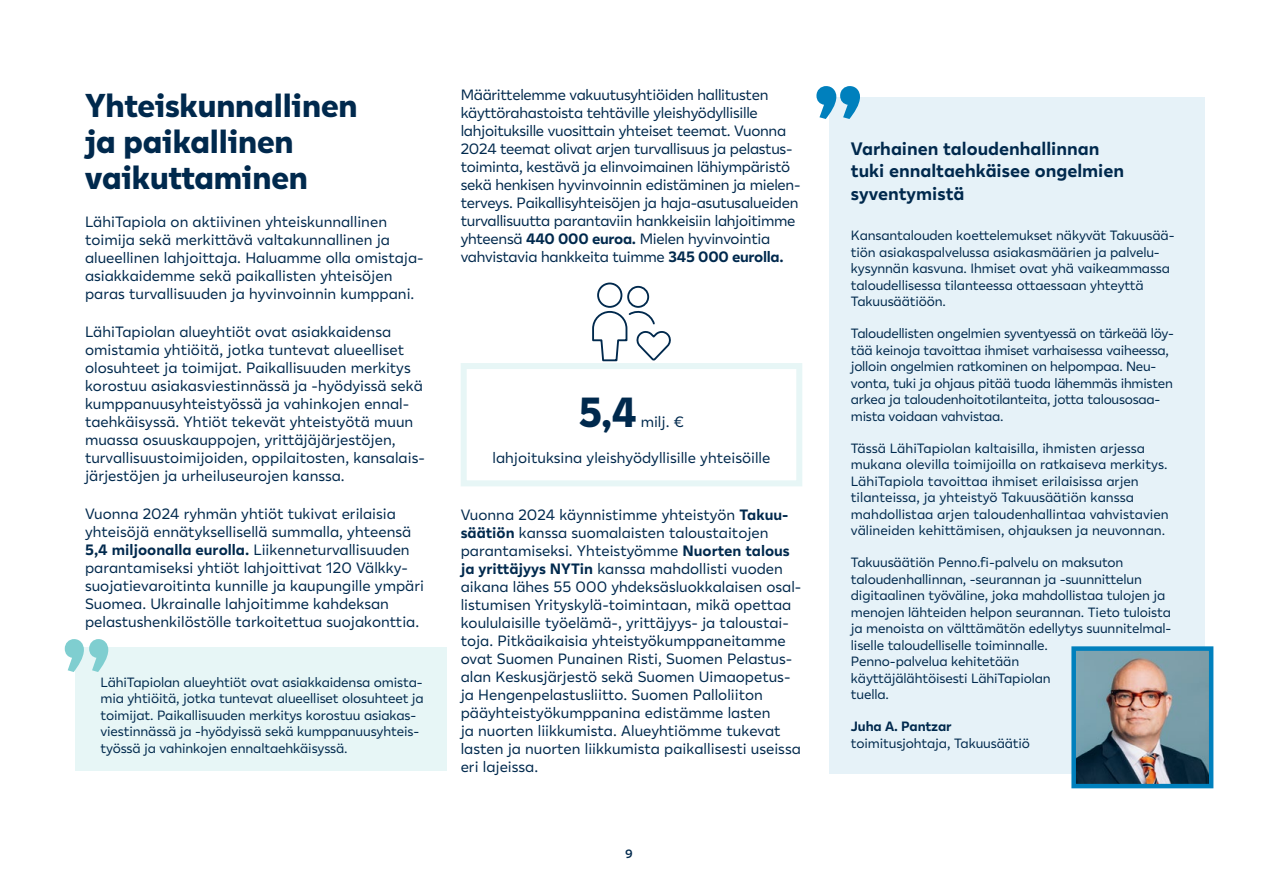
<style>
.page{position:relative;width:1263px;height:893px;background:#fff}
.page>*{position:absolute;margin:0;border:0;box-sizing:border-box;transform-origin:0 0}
.t1{font:800 42px "Lahi Tapiola Sans";color:#00294d}
.H3_ei_sislu{font:800 33px/36px "Lahi Tapiola Sans";letter-spacing:-.005em;color:#00294d}
.Kommentti_otsikko{font:700 18px/22.5px "Lahi Tapiola Sans";color:#00294d}
.Leipis_ei_sisennystä{font:15px/18px "Lahi Tapiola Sans";color:#00294d}
.Leipis_ei_sisennystä-2{font:15px/18px "Lahi Tapiola Sans";letter-spacing:-.02em;color:#00294d}
.Leipis_kommentti{font:13.5px/16.5px "Lahi Tapiola Sans";letter-spacing:-.01em;color:#00294d}
.t2{font:600 12px "Lahi Tapiola Sans";color:#00294d}
.s1{font-weight:700}
</style>
<div class="page">
<div style="left:75px;top:648px;width:372px;height:123px;background:#e7f6f6"></div>
<svg style="left:65px;top:639px;width:43px;height:33px"></svg>
<svg style="left:592px;top:282px;width:79px;height:80px"></svg>
<div style="left:461px;top:363px;width:341px;height:123px;border:6px solid #e7f6f6"></div>
<svg style="left:816px;top:86px;width:44px;height:33px"></svg>
<div style="left:828px;top:98px;width:376px;height:676px;background:#e6f2f8"></div>
<img style="left:1076px;top:651px;width:132px;height:132px">
<div style="left:1071px;top:646px;width:142px;height:142px;border:4px solid #0080bd"></div>
<h3 class="H3_ei_sislu" style="left:85px;top:84px;width:274px">Yhteiskunnallinen ja paikallinen vaikuttaminen</h3>
<p class="Leipis_ei_sisennystä" style="left:85px;top:212px;width:340px">LähiTapiola on aktiivinen yhteiskunnallinen toimija sekä merkittävä valtakunnallinen ja alueellinen lahjoittaja. Haluamme olla omistaja&shy;asiakkaidemme sekä paikallisten yhteisöjen paras turvallisuuden ja hyvinvoinnin kumppani.</p>
<p class="Leipis_ei_sisennystä" style="left:85px;top:322px;width:341px">LähiTapiolan alueyhtiöt ovat asiakkaidensa omistamia yhtiöitä, jotka tuntevat alueelliset olosuhteet ja toimijat. Paikallisuuden merkitys korostuu asiakasviestinnässä ja -hyödyissä sekä kumppanuusyhteistyössä ja vahinkojen ennal&shy;taehkäisyssä. Yhtiöt tekevät yhteistyötä muun muassa osuuskauppojen, yrittäjäjärjestöjen, turvallisuustoimijoiden, oppilaitosten, kansalais&shy;järjestöjen ja urheiluseurojen kanssa.</p>
<p class="Leipis_ei_sisennystä" style="left:85px;top:504px;width:340px">Vuonna 2024 ryhmän yhtiöt tukivat erilaisia yhteisöjä ennätyksellisellä summalla, yhteensä <span class="s1">5,4 miljoonalla eurolla.</span> Liikenneturvallisuuden parantamiseksi yhtiöt lahjoittivat 120 Välkky&shy;suojatievaroitinta kunnille ja kaupungille ympäri Suomea. Ukrainalle lahjoitimme kahdeksan pelastushenkilöstölle tarkoitettua suojakonttia.</p>
<p class="Leipis_kommentti" style="left:100px;top:673px;width:325px">LähiTapiolan alueyhtiöt ovat asiakkaidensa omista&shy;mia yhtiöitä, jotka tuntevat alueelliset olosuhteet ja toimijat. Paikallisuuden merkitys korostuu asiakas&shy;viestinnässä ja -hyödyissä sekä kumppanuusyhteis&shy;työssä ja vahinkojen ennaltaehkäisyssä.</p>
<p class="Leipis_ei_sisennystä-2" style="left:461px;top:85px;width:341px">Määrittelemme vakuutusyhtiöiden hallitusten käyttörahastoista tehtäville yleishyödyllisille lahjoituksille vuosittain yhteiset teemat. Vuonna 2024 teemat olivat arjen turvallisuus ja pelastus&shy;toiminta, kestävä ja elinvoimainen lähiympäristö sekä henkisen hyvinvoinnin edistäminen ja mielen&shy;terveys. Paikallisyhteisöjen ja haja-asutusalueiden turvallisuutta parantaviin hankkeisiin lahjoitimme yhteensä <span class="s1">440 000 euroa.</span> Mielen hyvinvointia vahvistavia hankkeita tuimme <span class="s1">345 000 eurolla.</span></p>
<h1 class="t1" style="left:579px;top:378px;width:59px">5,4</h1>
<p class="Leipis_ei_sisennystä" style="left:641px;top:412px;width:45px">milj. €</p>
<p class="Leipis_ei_sisennystä" style="left:492px;top:448px;width:279px">lahjoituksina yleishyödyllisille yhteisöille</p>
<p class="Leipis_ei_sisennystä" style="left:461px;top:505px;width:342px">Vuonna 2024 käynnistimme yhteistyön <span class="s1">Takuu&shy;säätiön</span> kanssa suomalaisten taloustaitojen parantamiseksi. Yhteistyömme <span class="s1">Nuorten talous ja yrittäjyys NYTin</span> kanssa mahdollisti vuoden aikana lähes 55 000 yhdeksäsluokkalaisen osal&shy;listumisen Yrityskylä-toimintaan, mikä opettaa koululaisille työelämä-, yrittäjyys- ja taloustai&shy;toja. Pitkäaikaisia yhteistyökumppaneitamme ovat Suomen Punainen Risti, Suomen Pelastus&shy;alan Keskusjärjestö sekä Suomen Uimaopetus&shy;ja Hengenpelastusliitto. Suomen Palloliiton pääyhteistyökumppanina edistämme lasten<br>ja nuorten liikkumista. Alueyhtiömme tukevat lasten ja nuorten liikkumista paikallisesti useissa eri lajeissa.</p>
<p class="t2" style="left:625px;top:845px;width:9px">9</p>
<h4 class="Kommentti_otsikko" style="left:851px;top:136px;width:275px">Varhainen taloudenhallinnan tuki ennaltaehkäisee ongelmien syventymistä</h4>
<p class="Leipis_kommentti" style="left:851px;top:226px;width:325px">Kansantalouden koettelemukset näkyvät Takuusää&shy;tiön asiakaspalvelussa asiakasmäärien ja palvelu&shy;kysynnän kasvuna. Ihmiset ovat yhä vaikeammassa taloudellisessa tilanteessa ottaessaan yhteyttä Takuusäätiöön.</p>
<p class="Leipis_kommentti" style="left:851px;top:324px;width:325px">Taloudellisten ongelmien syventyessä on tärkeää löy&shy;tää keinoja tavoittaa ihmiset varhaisessa vaiheessa, jolloin ongelmien ratkominen on helpompaa. Neu&shy;vonta, tuki ja ohjaus pitää tuoda lähemmäs ihmisten arkea ja taloudenhoitotilanteita, jotta talousosaa&shy;mista voidaan vahvistaa.</p>
<p class="Leipis_kommentti" style="left:851px;top:439px;width:319px">Tässä LähiTapiolan kaltaisilla, ihmisten arjessa mukana olevilla toimijoilla on ratkaiseva merkitys.<br>LähiTapiola tavoittaa ihmiset erilaisissa arjen tilanteissa, ja yhteistyö Takuusäätiön kanssa mahdollistaa arjen taloudenhallintaa vahvistavien välineiden kehittämisen, ohjauksen ja neuvonnan.</p>
<p class="Leipis_kommentti" style="left:851px;top:553px;width:322px">Takuusäätiön Penno.fi-palvelu on maksuton taloudenhallinnan, -seurannan ja -suunnittelun digitaalinen työväline, joka mahdollistaa tulojen ja menojen lähteiden helpon seurannan. Tieto tuloista ja menoista on välttämätön edellytys suunnitelmal&shy;liselle taloudelliselle toiminnalle.<br>Penno-palvelua kehitetään<br>käyttäjälähtöisesti LähiTapiolan<br>tuella.</p>
<p class="Leipis_kommentti" style="left:851px;top:717px;width:181px"><span class="s1">Juha A. Pantzar </span>toimitusjohtaja, Takuusäätiö</p>
</div>
